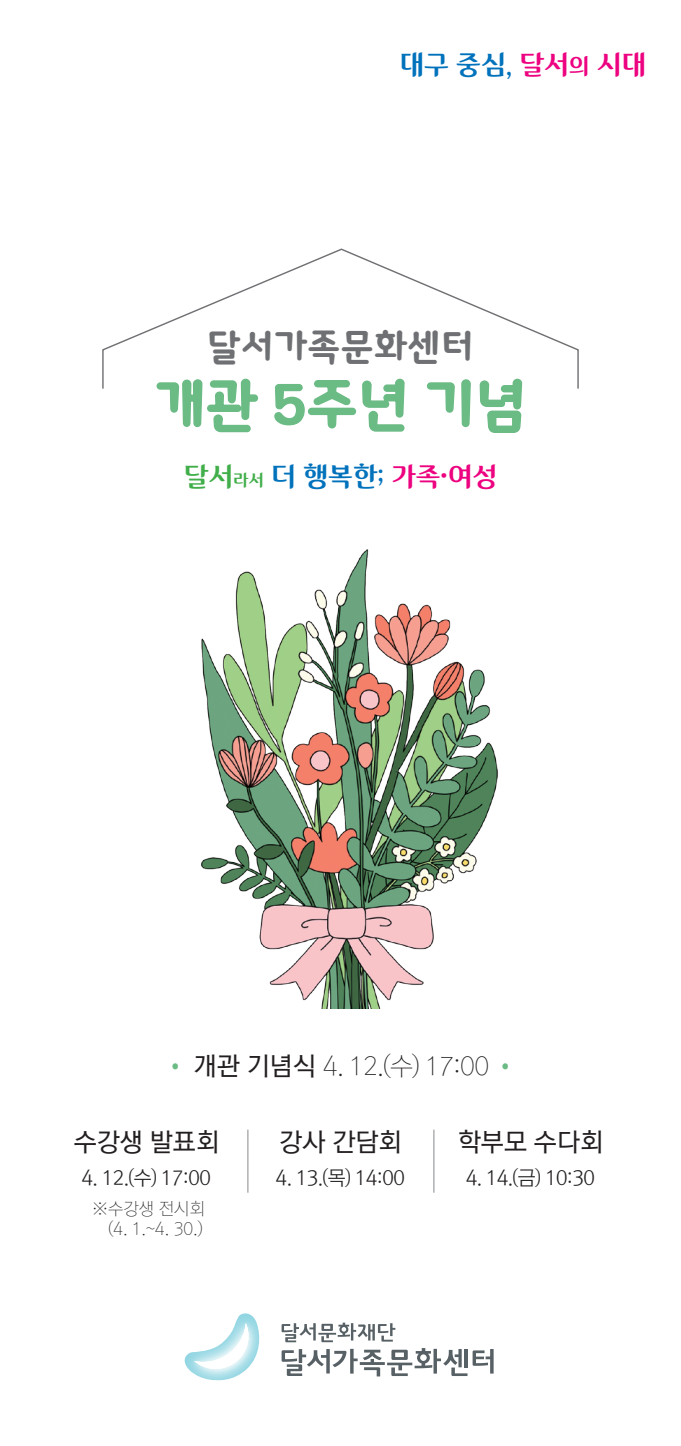
<style>
.page{position:relative;width:681px;height:1446px;background:#fff}
.page>*{position:absolute;margin:0;border:0;box-sizing:border-box;transform-origin:0 0}
.t1{font:700 57px "Dalseo Healing";color:#6bbb85}
.t2{font:700 37.2px "Dalseo Healing";color:#6f7073}
.t3{font:29.4px "Dalseo Darling";color:#0072bc}
.t4{font:25.8px "Rix M Go PT";color:#231f20}
.t5{font:25.8px "Rix M Go PM";color:#231f20}
.t6{font:20.1px "Rix M Go PL";letter-spacing:-.05em;color:#231f20}
.t7{font:17.1px/20.4px "Rix M Go PT";color:#231f20;text-align:right}
.s1{color:#ed0280}
.s2{font-size:24.6px;color:#ed0280}
.s3{color:#40ae49}
.s4{font-size:18.3px;color:#40ae49}
.s5{font-family:"Rix Go PL";color:#6bbb85}
.s6{font-family:"Rix M Go PM"}
</style>
<div class="page">
<img style="left:201px;top:573px;width:297px;height:435px">
<hr style="left:247px;top:1129px;width:1px;height:63px;background:#87898c">
<hr style="left:433px;top:1129px;width:1px;height:63px;background:#87898c">
<svg style="left:281px;top:1322px;width:114px;height:20px"></svg>
<svg style="left:321px;top:1324px;width:12px;height:7px"></svg>
<svg style="left:184px;top:1313px;width:76px;height:68px"></svg>
<svg style="left:281px;top:1348px;width:212px;height:28px"></svg>
<svg style="left:102px;top:248px;width:477px;height:141px"></svg>
<svg style="left:155px;top:248px;width:104px;height:325px"></svg>
<svg style="left:273px;top:299px;width:132px;height:279px"></svg>
<svg style="left:425px;top:290px;width:46px;height:138px"></svg>
<svg style="left:478px;top:276px;width:44px;height:157px"></svg>
<p class="t3" style="left:399px;top:50px;width:248px">대구 중심, <span class="s1">달서</span><span class="s2">의</span> <span class="s1">시대</span></p>
<p class="t2" style="left:207px;top:326px;width:268px">달서가족문화센터</p>
<p class="t1" style="left:154px;top:372px;width:373px">개관 5주년 기념</p>
<p class="t3" style="left:184px;top:462px;width:314px"><span class="s3">달서</span><span class="s4">라서</span> 더 행복한; <span class="s1">가족·여성</span></p>
<p class="t4" style="left:164px;top:1052px;width:354px"><span class="s5">•</span> <span class="s6">개관 기념식</span> 4. 12.(수) 17:00 <span class="s5">•</span></p>
<p class="t5" style="left:74px;top:1128px;width:147px">수강생 발표회</p>
<p class="t6" style="left:81px;top:1167px;width:131px">4. 12.(수) 17:00</p>
<p class="t7" style="left:93px;top:1199px;width:114px">※수강생 전시회 (4. 1.~4. 30.)</p>
<p class="t5" style="left:279px;top:1128px;width:124px">강사 간담회</p>
<p class="t5" style="left:457px;top:1128px;width:147px">학부모 수다회</p>
<p class="t6" style="left:275px;top:1167px;width:131px">4. 13.(목) 14:00</p>
<p class="t6" style="left:465px;top:1167px;width:131px">4. 14.(금) 10:30</p>
</div>
